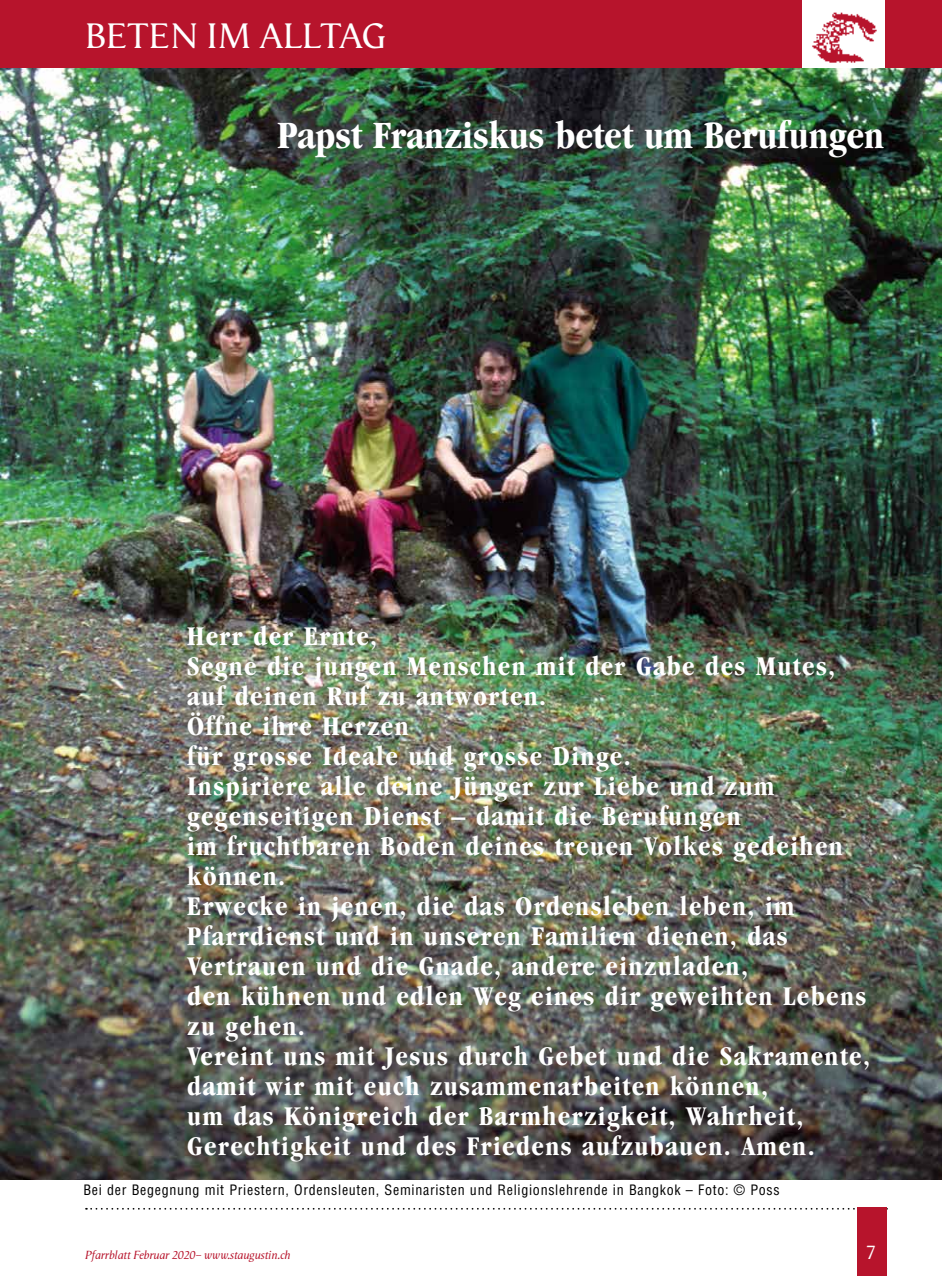
<style>
.page{position:relative;width:942px;height:1276px;background:#fff}
.page>*{position:absolute;margin:0;border:0;box-sizing:border-box;transform-origin:0 0}
.t1{font:700 condensed 40px "Garamond";color:#fff}
.t2{font:36px "Vega";color:#fff}
.t3{font:700 condensed 28px/30px "Garamond";letter-spacing:.05em;color:#fff}
.t4{font:20px "Vega";color:#fff}
.t5{font:condensed 14px "Helvetica";letter-spacing:.05em;color:#000}
.t6{font:italic 12px "Vega";color:#b7142c}
</style>
<div class="page">
<svg style="left:86px;top:1208px;width:769px;height:1px"></svg>
<div style="left:858px;top:1208px;width:28px;height:68px;background:#b7142c"></div>
<svg style="left:0;top:68px;width:1px;height:1112px"></svg>
<div style="left:856px;top:1208px;width:28px;height:68px;background:#b7142c"></div>
<div style="left:0;top:0;width:941px;height:68px;background:#b7142c"></div>
<div style="left:801px;top:0;width:82px;height:86px;background:#fff"></div>
<img style="left:812px;top:12px;width:65px;height:51px">
<img style="left:1px;top:68px;width:940px;height:1111px">
<p class="t2" style="left:85px;top:15px;width:302px">BETEN IM ALLTAG</p>
<h1 class="t1" style="left:277px;top:113px;width:608px">Papst Franziskus betet um Berufungen</h1>
<p class="t3" style="left:187px;top:621px;width:684px">Herr der Ernte,<br>Segne die jungen Menschen mit der Gabe des Mutes, auf deinen Ruf zu antworten.<br>Öffne ihre Herzen<br>für grosse Ideale und grosse Dinge.<br>Inspiriere alle deine Jünger zur Liebe und zum gegenseitigen Dienst – damit die Berufungen<br>im fruchtbaren Boden deines treuen Volkes gedeihen können.<br>Erwecke in jenen, die das Ordensleben leben, im Pfarrdienst und in unseren Familien dienen, das Vertrauen und die Gnade, andere einzuladen,<br>den kühnen und edlen Weg eines dir geweihten Lebens zu gehen.<br>Vereint uns mit Jesus durch Gebet und die Sakramente, damit wir mit euch zusammenarbeiten können,<br>um das Königreich der Barmherzigkeit, Wahrheit, Gerechtigkeit und des Friedens aufzubauen. Amen.</p>
<p class="t5" style="left:83px;top:1181px;width:697px">Bei der Begegnung mit Priestern, Ordensleuten, Seminaristen und Religionslehrende in Bangkok – Foto: © Poss</p>
<p class="t6" style="left:85px;top:1248px;width:207px">Pfarrblatt Februar 2020– www.staugustin.ch</p>
<p class="t4" style="left:865px;top:1240px;width:15px">#7</p>
</div>
